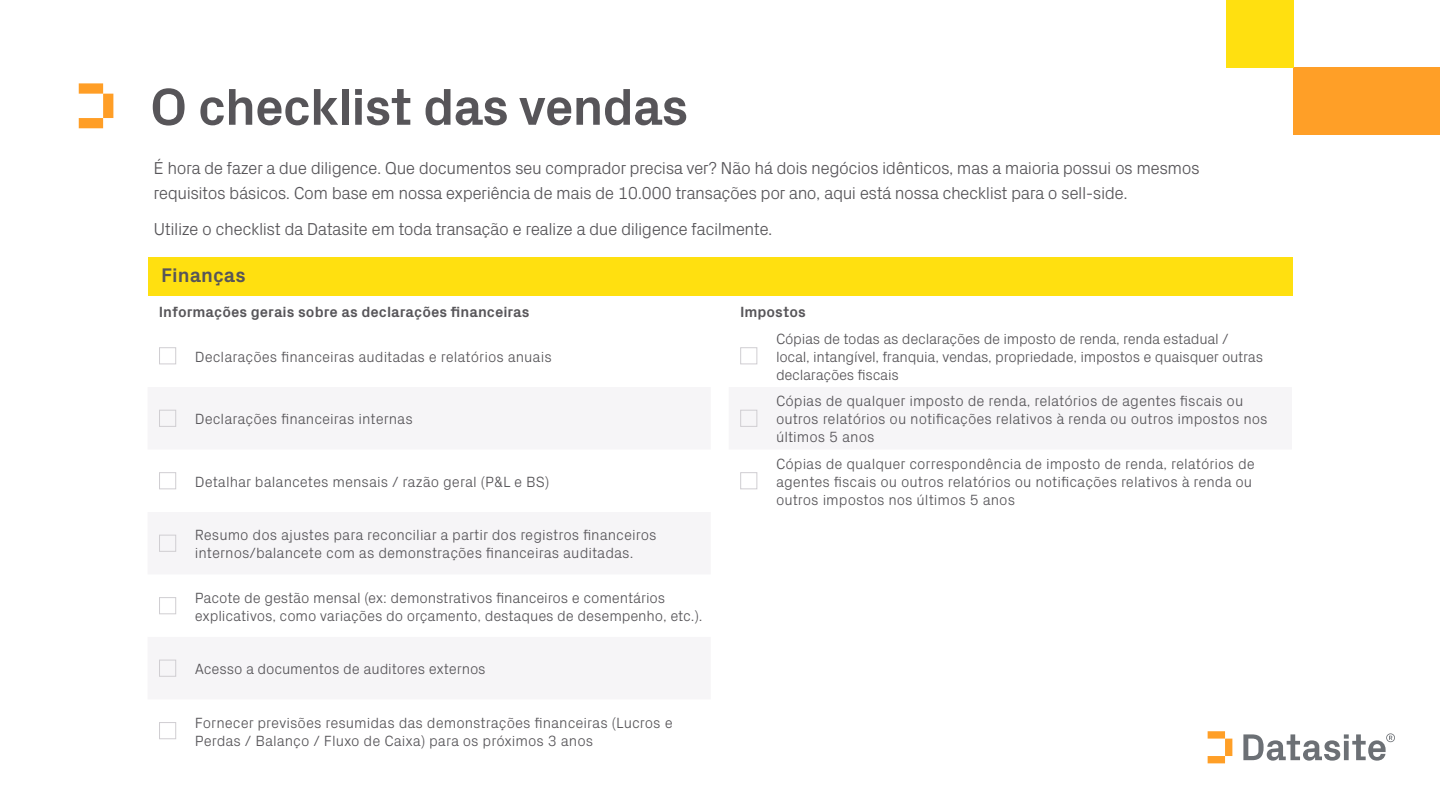
<style>
.page{position:relative;width:1440px;height:810px;background:#fff}
.page>*{position:absolute;margin:0;border:0;box-sizing:border-box;transform-origin:0 0}
.t1{font:700 52.5px "Px Grotesk";letter-spacing:-.025em;color:#575559}
.t2{font:700 20px "Px Grotesk";color:#575559}
.t3{font:300 17.5px/25px "Px Grotesk";letter-spacing:-.03em;color:#575559}
.t4{font:300 15px/18px "Px Grotesk";color:#575559}
.t5{font:300 15px/18px "Px Grotesk";letter-spacing:-.02em;color:#575559}
.t6{font:700 15px "Px Grotesk";color:#575559}
</style>
<div class="page">
<svg style="left:79px;top:83px;width:24px;height:11px"></svg>
<div style="left:103px;top:94px;width:10px;height:24px;background:#ff9e26"></div>
<svg style="left:79px;top:118px;width:24px;height:10px"></svg>
<div style="left:159px;top:347px;width:17px;height:17px;border:1px solid #d0ced2"></div>
<div style="left:159px;top:410px;width:17px;height:17px;border:1px solid #d0ced2"></div>
<div style="left:159px;top:472px;width:17px;height:17px;border:1px solid #d0ced2"></div>
<div style="left:159px;top:535px;width:17px;height:17px;border:1px solid #d0ced2"></div>
<div style="left:159px;top:597px;width:17px;height:17px;border:1px solid #d0ced2"></div>
<div style="left:159px;top:660px;width:17px;height:17px;border:1px solid #d0ced2"></div>
<div style="left:159px;top:722px;width:17px;height:17px;border:1px solid #d0ced2"></div>
<div style="left:740px;top:347px;width:17px;height:17px;border:1px solid #d0ced2"></div>
<div style="left:740px;top:410px;width:17px;height:17px;border:1px solid #d0ced2"></div>
<div style="left:740px;top:472px;width:17px;height:17px;border:1px solid #d0ced2"></div>
<svg style="left:1208px;top:731px;width:24px;height:32px"></svg>
<svg style="left:1243px;top:733px;width:152px;height:28px"></svg>
<div style="left:1294px;top:68px;width:146px;height:67px;background:#ff9f27"></div>
<div style="left:1226px;top:0;width:68px;height:68px;background:#ffe010"></div>
<div style="left:148px;top:258px;width:1144px;height:38px;background:#ffe010"></div>
<p class="t1" style="left:150px;top:69px;width:540px">O checklist das vendas</p>
<p class="t3" style="left:154px;top:154px;width:1048px">É hora de fazer a due diligence. Que documentos seu comprador precisa ver? Não há dois negócios idênticos, mas a maioria possui os mesmos requisitos básicos. Com base em nossa experiência de mais de 10.000 transações por ano, aqui está nossa checklist para o sell-side.</p>
<p class="t3" style="left:154px;top:215px;width:620px">Utilize o checklist da Datasite em toda transação e realize a due diligence facilmente.</p>
<p class="t2" style="left:161px;top:261px;width:86px">Finanças</p>
<p class="t6" style="left:159px;top:301px;width:372px">Informações gerais sobre as declarações financeiras</p>
<p class="t4" style="left:195px;top:346px;width:358px">Declarações financeiras auditadas e relatórios anuais</p>
<p class="t4" style="left:195px;top:409px;width:219px">Declarações financeiras internas</p>
<p class="t4" style="left:195px;top:471px;width:356px">Detalhar balancetes mensais / razão geral (P&amp;L e BS)</p>
<p class="t4" style="left:195px;top:525px;width:463px">Resumo dos ajustes para reconciliar a partir dos registros financeiros internos/balancete com as demonstrações financeiras auditadas.</p>
<p class="t4" style="left:195px;top:587px;width:509px">Pacote de gestão mensal (ex: demonstrativos financeiros e comentários explicativos, como variações do orçamento, destaques de desempenho, etc.).</p>
<p class="t4" style="left:195px;top:659px;width:292px">Acesso a documentos de auditores externos</p>
<p class="t4" style="left:195px;top:712px;width:479px">Fornecer previsões resumidas das demonstrações financeiras (Lucros e<br>Perdas / Balanço / Fluxo de Caixa) para os próximos 3 anos</p>
<p class="t6" style="left:740px;top:301px;width:67px">Impostos</p>
<p class="t5" style="left:776px;top:328px;width:489px">Cópias de todas as declarações de imposto de renda, renda estadual / local, intangível, franquia, vendas, propriedade, impostos e quaisquer outras declarações fiscais</p>
<p class="t4" style="left:776px;top:391px;width:493px">Cópias de qualquer imposto de renda, relatórios de agentes fiscais ou outros relatórios ou notificações relativos à renda ou outros impostos nos últimos 5 anos</p>
<p class="t4" style="left:776px;top:453px;width:480px">Cópias de qualquer correspondência de imposto de renda, relatórios de agentes fiscais ou outros relatórios ou notificações relativos à renda ou outros impostos nos últimos 5 anos</p>
</div>
